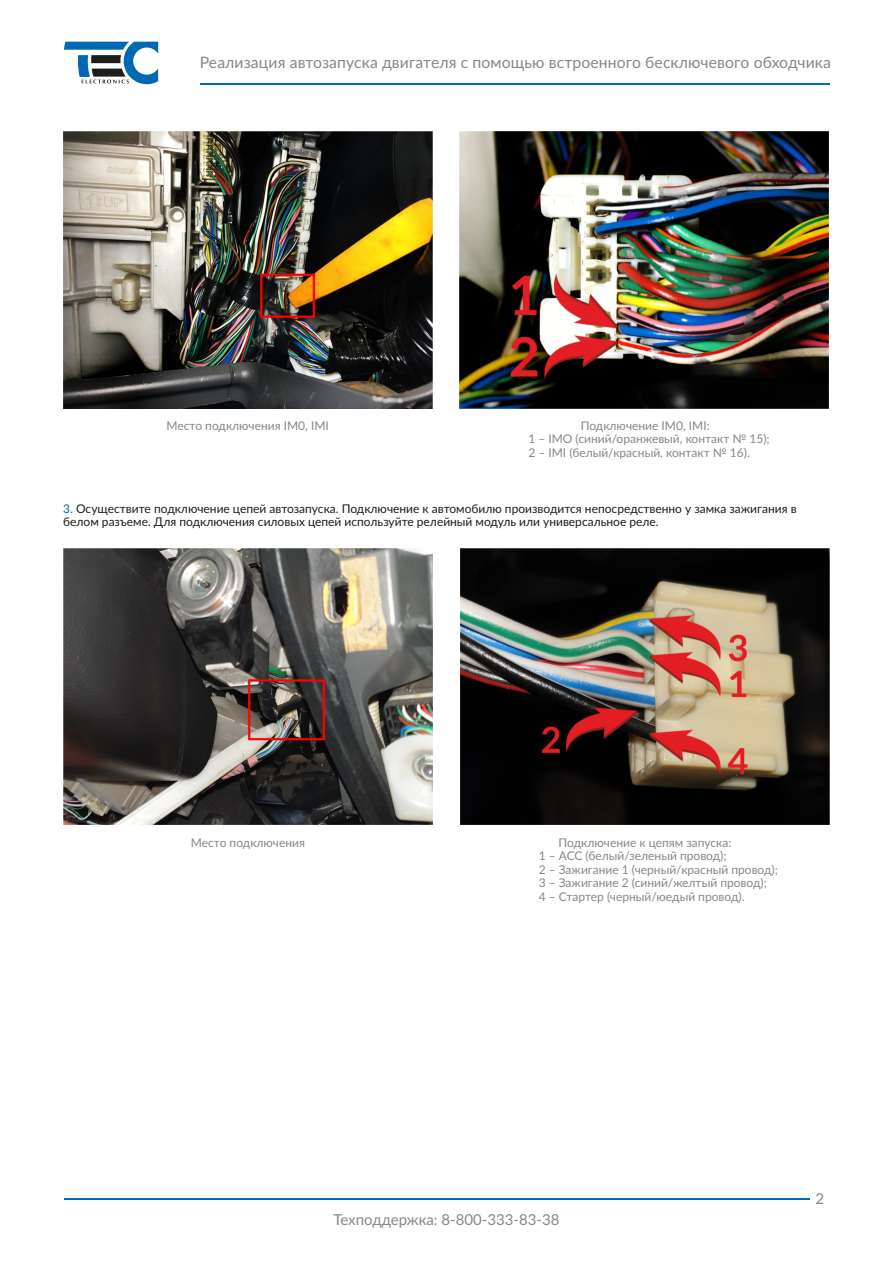
<style>
.page{position:relative;width:893px;height:1263px;background:#fff}
.page>*{position:absolute;margin:0;border:0;box-sizing:border-box;transform-origin:0 0}
.t1{font:15.75px "Lato";letter-spacing:.005em;color:#878787}
.t2{font:15px "Lato";color:#878787}
.t3{font:12px/13.5px "Lato";color:#878787}
.t4{font:12px/13.5px "Lato";color:#1d1d1b}
.s1{color:#0069b4}
</style>
<div class="page">
<svg style="left:64px;top:42px;width:94px;height:42px"></svg>
<hr style="left:200px;top:83px;width:629px;height:1px;background:#0069b3">
<hr style="left:64px;top:1198px;width:745px;height:1px;background:#0069b3">
<img style="left:460px;top:131px;width:369px;height:277px">
<img style="left:64px;top:131px;width:369px;height:277px">
<img style="left:64px;top:548px;width:369px;height:277px">
<img style="left:461px;top:548px;width:369px;height:277px">
<h1 class="t1" style="left:200px;top:51px;width:633px">Реализация автозапуска двигателя с помощью встроенного бесключевого обходчика</h1>
<p class="t3" style="left:167px;top:418px;width:164px">Место подключения IM0, IMI</p>
<p class="t3" style="left:528px;top:418px;width:243px;text-indent:52px">Подключение IM0, IMI:<br>1 – IMO (синий/оранжевый, контакт № 15);<br>2 – IMI (белый/красный, контакт № 16).</p>
<p class="t4" style="left:63px;top:501px;width:735px"><span class="s1">3.</span> Осуществите подключение цепей автозапуска. Подключение к автомобилю производится непосредственно у замка зажигания в белом разъеме. Для подключения силовых цепей используйте релейный модуль или универсальное реле.</p>
<p class="t3" style="left:191px;top:835px;width:116px">Место подключения</p>
<p class="t3" style="left:539px;top:835px;width:241px;text-indent:20px">Подключение к цепям запуска:<br>1 – АСС (белый/зеленый провод);<br>2 – Зажигание 1 (черный/красный провод); 3 – Зажигание 2 (синий/желтый провод);<br>4 – Стартер (черный/юедый провод).</p>
<p class="t2" style="left:333px;top:1208px;width:228px">Техподдержка: 8-800-333-83-38</p>
<p class="t2" style="left:816px;top:1188px;width:10px">2</p>
</div>
